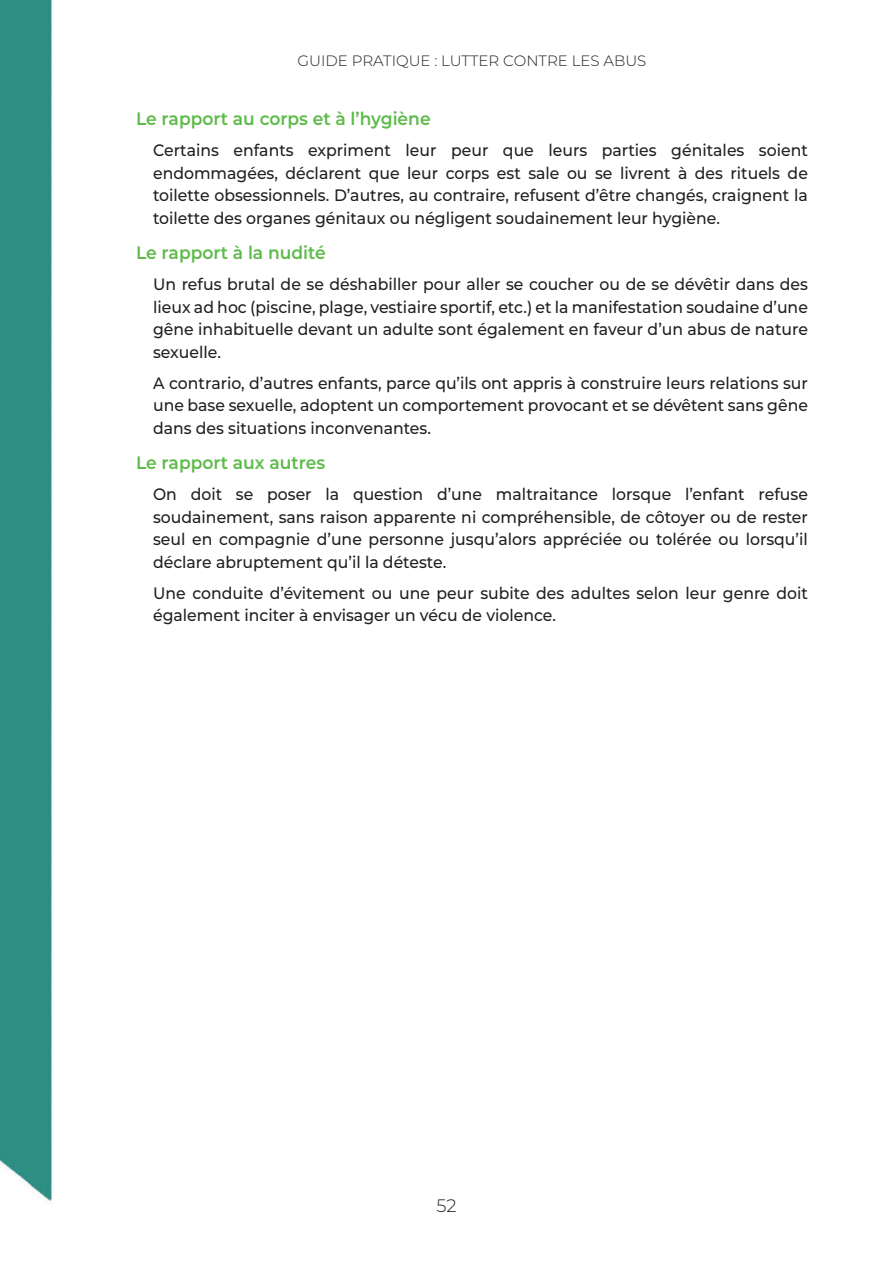
<style>
.page{position:relative;width:893px;height:1263px;background:#fff}
.page>*{position:absolute;margin:0;border:0;box-sizing:border-box;transform-origin:0 0}
.t1{font:600 18px "Montserrat";color:#5dbb4a;scale:.95 1}
.t2{font:300 18px "Montserrat";color:#231f20}
.t3{font:500 16.5px/22.5px "Montserrat";color:#231f20;text-align:justify;scale:.95 1}
.t4{font:300 15px "Montserrat";color:#231f20}
</style>
<div class="page">
<div style="left:0;top:0;width:52px;height:1202px;background:#2e8f84"></div>
<p class="t4" style="left:298px;top:50px;width:350px">GUIDE PRATIQUE : LUTTER CONTRE LES ABUS</p>
<p class="t1" style="left:136px;top:106px;width:312px">Le rapport au corps et à l’hygiène</p>
<p class="t3" style="left:153px;top:139px;width:691px">Certains enfants expriment leur peur que leurs parties génitales soient endommagées, déclarent que leur corps est sale ou se livrent à des rituels de toilette obsessionnels. D’autres, au contraire, refusent d’être changés, craignent la toilette des organes génitaux ou négligent soudainement leur hygiène.</p>
<p class="t1" style="left:136px;top:240px;width:201px">Le rapport à la nudité</p>
<p class="t3" style="left:153px;top:272px;width:691px">Un refus brutal de se déshabiller pour aller se coucher ou de se dévêtir dans des lieux ad hoc (piscine, plage, vestiaire sportif, etc.) et la manifestation soudaine d’une gêne inhabituelle devant un adulte sont également en faveur d’un abus de nature sexuelle.</p>
<p class="t3" style="left:153px;top:371px;width:691px">A contrario, d’autres enfants, parce qu’ils ont appris à construire leurs relations sur une base sexuelle, adoptent un comportement provocant et se dévêtent sans gêne dans des situations inconvenantes.</p>
<p class="t1" style="left:136px;top:450px;width:201px">Le rapport aux autres</p>
<p class="t3" style="left:153px;top:482px;width:691px">On doit se poser la question d’une maltraitance lorsque l’enfant refuse soudainement, sans raison apparente ni compréhensible, de côtoyer ou de rester seul en compagnie d’une personne jusqu’alors appréciée ou tolérée ou lorsqu’il déclare abruptement qu’il la déteste.</p>
<p class="t3" style="left:153px;top:581px;width:691px">Une conduite d’évitement ou une peur subite des adultes selon leur genre doit également inciter à envisager un vécu de violence.</p>
<p class="t2" style="left:436px;top:1193px;width:22px">52</p>
</div>
